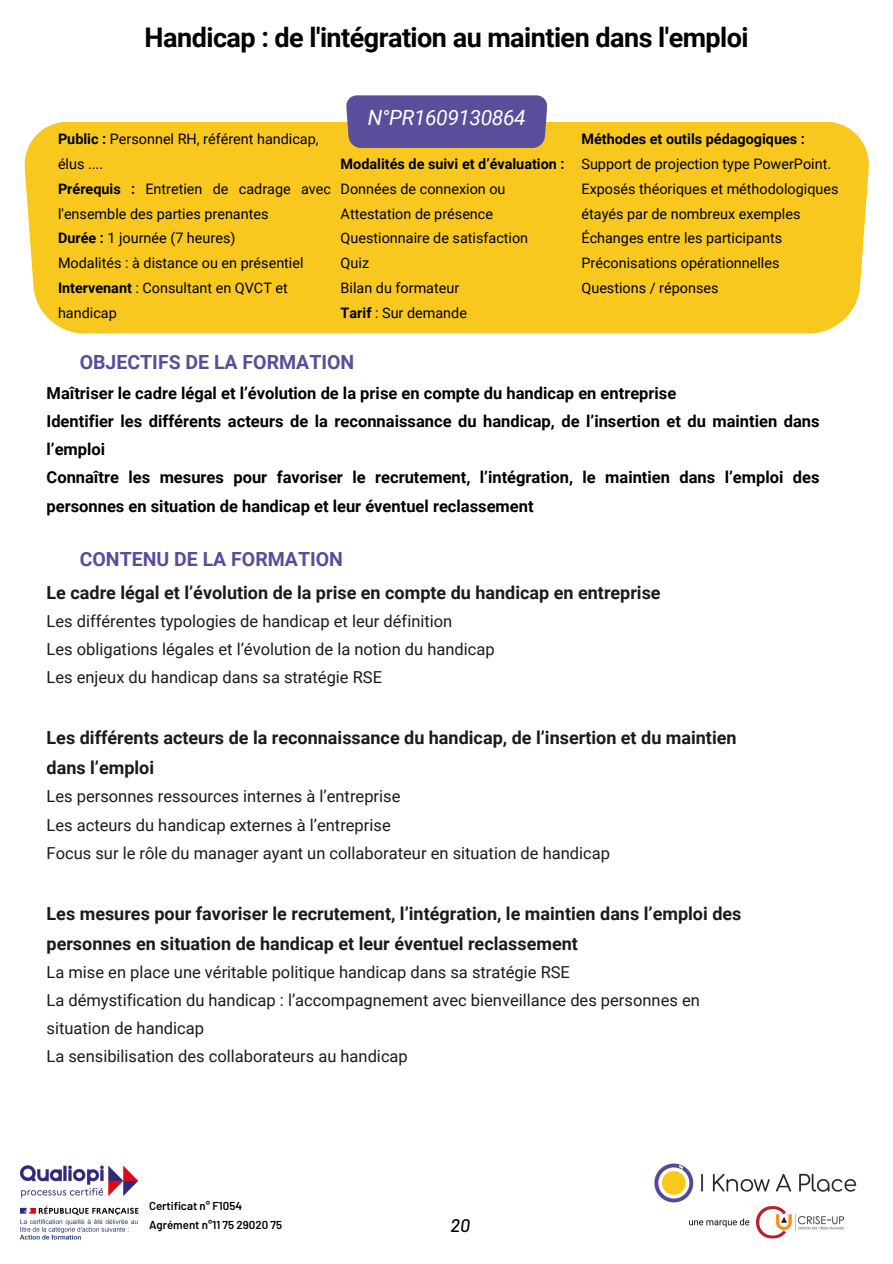
<style>
.page{position:relative;width:893px;height:1264px;background:#fff}
.page>*{position:absolute;margin:0;border:0;box-sizing:border-box;transform-origin:0 0}
.t1{font:700 27px "Roboto";letter-spacing:-.02em;color:#000}
.t2{font:italic 21px "Roboto";letter-spacing:-.02em;color:#fefefe}
.t3{font:700 19.5px "Roboto";color:#584e9b}
.t4{font:italic 500 18.15px "Barlow";color:#000}
.t5{font:700 18px/30.3px "Roboto";color:#1b1b1a}
.t6{font:16.5px/28.2px "Roboto";color:#1b1b1a}
.t7{font:700 16.5px/28.2px "Roboto";color:#000}
.t8{font:14.4px/24.8px "Roboto";color:#000}
.t9{font:700 14.4px "Roboto";color:#000}
.t10{font:600 11.4px "Barlow";color:#000}
.s1{font-weight:700}
</style>
<div class="page">
<div style="left:25px;top:122px;width:843px;height:211px;background:#f8c81f"></div>
<div style="left:346px;top:95px;width:201px;height:53px;background:#584e9b"></div>
<img style="left:654px;top:1163px;width:203px;height:75px">
<img style="left:20px;top:1165px;width:118px;height:75px">
<p class="t1" style="left:145px;top:22px;width:605px">Handicap : de l'intégration au maintien dans l'emploi</p>
<p class="t2" style="left:368px;top:105px;width:159px">N°PR1609130864</p>
<p class="t8" style="left:58px;top:127px;width:262px"><span class="s1">Public :</span> Personnel RH, référent handicap, élus ....</p>
<p class="t8" style="left:58px;top:176px;width:274px"><span class="s1">Prérequis :</span> Entretien de cadrage avec l'ensemble des parties prenantes</p>
<p class="t8" style="left:58px;top:226px;width:179px"><span class="s1">Durée :</span> 1 journée (7 heures)</p>
<p class="t8" style="left:58px;top:251px;width:247px">Modalités : à distance ou en présentiel</p>
<p class="t8" style="left:58px;top:275px;width:231px"><span class="s1">Intervenant</span> : Consultant en QVCT et handicap</p>
<p class="t9" style="left:581px;top:131px;width:225px">Méthodes et outils pédagogiques :</p>
<p class="t8" style="left:581px;top:152px;width:251px">Support de projection type PowerPoint.</p>
<p class="t8" style="left:581px;top:176px;width:258px">Exposés théoriques et méthodologiques étayés par de nombreux exemples</p>
<p class="t8" style="left:581px;top:226px;width:202px">Échanges entre les participants</p>
<p class="t8" style="left:581px;top:251px;width:199px">Préconisations opérationnelles</p>
<p class="t8" style="left:581px;top:275px;width:138px">Questions / réponses</p>
<p class="t9" style="left:340px;top:156px;width:225px">Modalités de suivi et d’évaluation :</p>
<p class="t8" style="left:340px;top:176px;width:166px">Données de connexion ou</p>
<p class="t8" style="left:340px;top:201px;width:154px">Attestation de présence</p>
<p class="t8" style="left:340px;top:226px;width:189px">Questionnaire de satisfaction</p>
<p class="t8" style="left:340px;top:251px;width:30px">Quiz</p>
<p class="t8" style="left:340px;top:275px;width:120px">Bilan du formateur</p>
<p class="t8" style="left:340px;top:300px;width:128px"><span class="s1">Tarif</span> : Sur demande</p>
<p class="t3" style="left:80px;top:350px;width:276px">OBJECTIFS DE LA FORMATION</p>
<p class="t7" style="left:47px;top:379px;width:631px">Maîtriser le cadre légal et l’évolution de la prise en compte du handicap en entreprise</p>
<p class="t7" style="left:47px;top:407px;width:774px">Identifier les différents acteurs de la reconnaissance du handicap, de l’insertion et du maintien dans l’emploi</p>
<p class="t7" style="left:47px;top:463px;width:774px">Connaître les mesures pour favoriser le recrutement, l’intégration, le maintien dans l’emploi des personnes en situation de handicap et leur éventuel reclassement</p>
<p class="t3" style="left:80px;top:548px;width:265px">CONTENU DE LA FORMATION</p>
<p class="t5" style="left:47px;top:577px;width:615px">Le cadre légal et l’évolution de la prise en compte du handicap en entreprise</p>
<p class="t6" style="left:47px;top:607px;width:407px">Les différentes typologies de handicap et leur définition</p>
<p class="t6" style="left:47px;top:635px;width:449px">Les obligations légales et l’évolution de la notion du handicap</p>
<p class="t6" style="left:47px;top:663px;width:337px">Les enjeux du handicap dans sa stratégie RSE</p>
<p class="t5" style="left:47px;top:722px;width:691px">Les différents acteurs de la reconnaissance du handicap, de l’insertion et du maintien dans l’emploi</p>
<p class="t6" style="left:47px;top:782px;width:355px">Les personnes ressources internes à l’entreprise</p>
<p class="t6" style="left:47px;top:810px;width:345px">Les acteurs du handicap externes à l’entreprise</p>
<p class="t6" style="left:47px;top:839px;width:565px">Focus sur le rôle du manager ayant un collaborateur en situation de handicap</p>
<p class="t5" style="left:47px;top:898px;width:696px">Les mesures pour favoriser le recrutement, l’intégration, le maintien dans l’emploi des personnes en situation de handicap et leur éventuel reclassement</p>
<p class="t6" style="left:47px;top:958px;width:525px">La mise en place une véritable politique handicap dans sa stratégie RSE</p>
<p class="t6" style="left:47px;top:986px;width:654px">La démystification du handicap : l’accompagnement avec bienveillance des personnes en situation de handicap</p>
<p class="t6" style="left:47px;top:1042px;width:363px">La sensibilisation des collaborateurs au handicap</p>
<p class="t10" style="left:149px;top:1198px;width:95px">Certificat n° F1054</p>
<p class="t10" style="left:149px;top:1217px;width:135px">Agrément n°11 75 29020 75</p>
<p class="t4" style="left:450px;top:1213px;width:21px">20</p>
</div>
